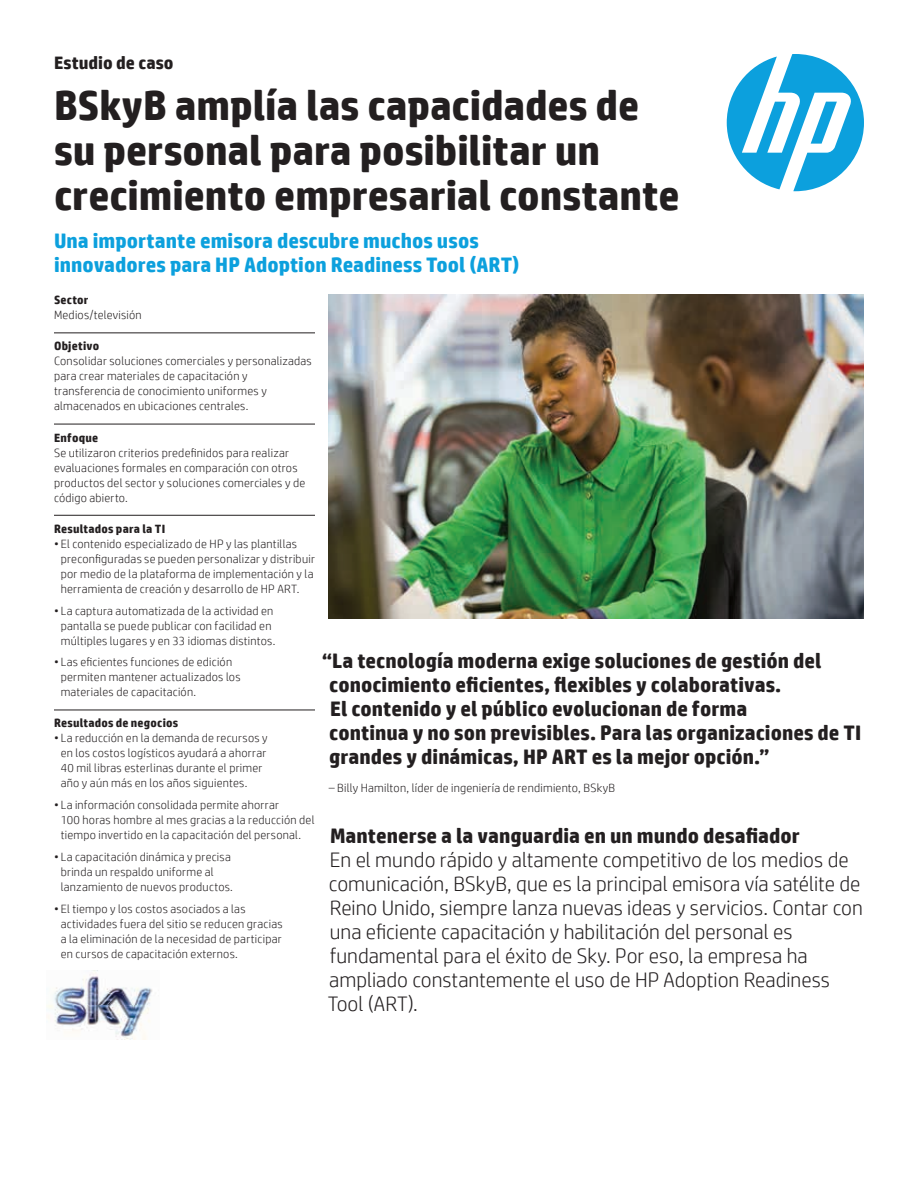
<style>
.page{position:relative;width:918px;height:1188px;background:#fff}
.page>*{position:absolute;margin:0;border:0;box-sizing:border-box;transform-origin:0 0}
.Headline_28_30{font:700 42px/45px "HP Simplified";color:#231f20}
.Intro_14_16{font:300 21px/24px "HP Simplified";color:#231f20}
.Cover_quote_14_16{font:700 21px/24px "HP Simplified";color:#231f20}
.Subhead_14_16_bold_b{font:700 21px/24px "HP Simplified";color:#0ca0dd}
.Subhead_14_16_bold_b-2{font:700 21px "HP Simplified";letter-spacing:.005em;color:#231f20}
.Docment_type_12_14{font:700 18px "HP Simplified";letter-spacing:.005em;color:#231f20}
.Sidebar_body_w__rule{font:300 12px/15px "HP Simplified";letter-spacing:.02em;color:#231f20}
.Sidebar_header{font:700 12px "HP Simplified";letter-spacing:.02em;color:#231f20}
.Cover_quote_attribut{font:300 12px "HP Simplified";letter-spacing:.02em;color:#231f20}
</style>
<div class="page">
<svg style="left:727px;top:54px;width:137px;height:137px"></svg>
<img style="left:328px;top:294px;width:536px;height:324px">
<img style="left:47px;top:970px;width:106px;height:69px">
<hr style="left:54px;top:333px;width:261px;height:1px;background:#231f20">
<hr style="left:54px;top:424px;width:261px;height:1px;background:#231f20">
<hr style="left:54px;top:515px;width:261px;height:1px;background:#231f20">
<hr style="left:54px;top:710px;width:261px;height:1px;background:#231f20">
<p class="Docment_type_12_14" style="left:54px;top:52px;width:121px">Estudio de caso</p>
<p class="Headline_28_30" style="left:54px;top:83px;width:627px">BSkyB amplía las capacidades de su personal para posibilitar un crecimiento empresarial constante</p>
<p class="Subhead_14_16_bold_b" style="left:54px;top:228px;width:467px">Una importante emisora descubre muchos usos innovadores para HP Adoption Readiness Tool (ART)</p>
<p class="Sidebar_header" style="left:54px;top:293px;width:36px">Sector</p>
<p class="Sidebar_body_w__rule" style="left:54px;top:307px;width:89px">Medios/televisión</p>
<p class="Sidebar_header" style="left:54px;top:339px;width:47px">Objetivo</p>
<p class="Sidebar_body_w__rule" style="left:54px;top:354px;width:259px">Consolidar soluciones comerciales y personalizadas para crear materiales de capacitación y transferencia de conocimiento uniformes y almacenados en ubicaciones centrales.</p>
<p class="Sidebar_header" style="left:54px;top:430px;width:46px">Enfoque</p>
<p class="Sidebar_body_w__rule" style="left:54px;top:445px;width:253px">Se utilizaron criterios predefinidos para realizar evaluaciones formales en comparación con otros productos del sector y soluciones comerciales y de código abierto.</p>
<p class="Sidebar_header" style="left:54px;top:522px;width:113px">Resultados para la TI</p>
<p class="Sidebar_body_w__rule" style="left:61px;top:536px;width:256px;text-indent:-7px">• El contenido especializado de HP y las plantillas preconfiguradas se pueden personalizar y distribuir por medio de la plataforma de implementación y la herramienta de creación y desarrollo de HP ART.</p>
<p class="Sidebar_body_w__rule" style="left:54px;top:603px;width:223px;text-align:center">• La captura automatizada de la actividad en pantalla se puede publicar con facilidad en múltiples lugares y en 33 idiomas distintos.</p>
<p class="Sidebar_body_w__rule" style="left:61px;top:654px;width:181px;text-indent:-7px">• Las eficientes funciones de edición permiten mantener actualizados los materiales de capacitación.</p>
<p class="Sidebar_header" style="left:54px;top:716px;width:126px">Resultados de negocios</p>
<p class="Sidebar_body_w__rule" style="left:61px;top:731px;width:209px;text-indent:-7px">• La reducción en la demanda de recursos y en los costos logísticos ayudará a ahorrar 40 mil libras esterlinas durante el primer año y aún más en los años siguientes.</p>
<p class="Sidebar_body_w__rule" style="left:61px;top:797px;width:255px;text-indent:-7px">• La información consolidada permite ahorrar<br>100 horas hombre al mes gracias a la reducción del tiempo invertido en la capacitación del personal.</p>
<p class="Sidebar_body_w__rule" style="left:61px;top:849px;width:174px;text-indent:-7px">• La capacitación dinámica y precisa brinda un respaldo uniforme al lanzamiento de nuevos productos.</p>
<p class="Sidebar_body_w__rule" style="left:61px;top:901px;width:223px;text-indent:-7px">• El tiempo y los costos asociados a las actividades fuera del sitio se reducen gracias a la eliminación de la necesidad de participar en cursos de capacitación externos.</p>
<p class="Cover_quote_14_16" style="left:329px;top:648px;width:533px;text-indent:-7px">“La tecnología moderna exige soluciones de gestión del conocimiento eficientes, flexibles y colaborativas.<br>El contenido y el público evolucionan de forma<br>continua y no son previsibles. Para las organizaciones de TI grandes y dinámicas, HP ART es la mejor opción.”</p>
<p class="Cover_quote_attribut" style="left:329px;top:781px;width:288px">– Billy Hamilton, líder de ingeniería de rendimiento, BSkyB</p>
<p class="Subhead_14_16_bold_b-2" style="left:330px;top:824px;width:471px">Mantenerse a la vanguardia en un mundo desafiador</p>
<p class="Intro_14_16" style="left:328px;top:848px;width:537px">En el mundo rápido y altamente competitivo de los medios de comunicación, BSkyB, que es la principal emisora vía satélite de Reino Unido, siempre lanza nuevas ideas y servicios. Contar con una eficiente capacitación y habilitación del personal es fundamental para el éxito de Sky. Por eso, la empresa ha ampliado constantemente el uso de HP Adoption Readiness Tool (ART).</p>
</div>
